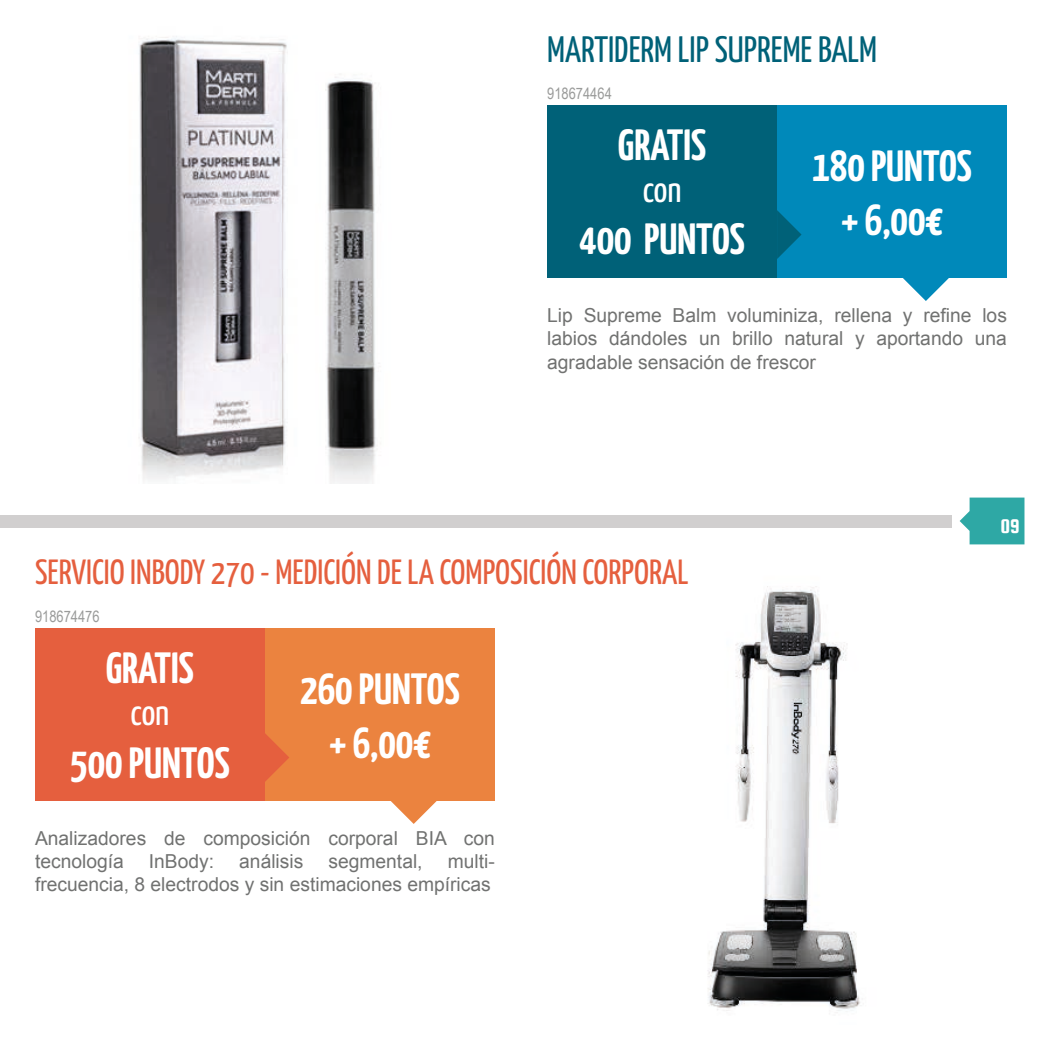
<style>
.page{position:relative;width:1042px;height:1042px;background:#fff}
.page>*{position:absolute;margin:0;border:0;box-sizing:border-box;transform-origin:0 0}
.t1{font:700 43.75px/54.2px "Yanone Kaffeesatz";color:#fff;text-align:center}
.t2{font:36.75px "Yanone Kaffeesatz";color:#006178}
.t3{font:36.75px "Yanone Kaffeesatz";letter-spacing:-.005em;color:#fff}
.t4{font:35px "Yanone Kaffeesatz";color:#e55f3e}
.t5{font:21px "Squada One";color:#fff}
.t6{font:19.25px/23.1px "Arial";color:#717271}
.t7{font:15.75px "Arial Narrow";color:#9a9b9a}
</style>
<div class="page">
<svg style="left:959px;top:497px;width:65px;height:47px"></svg>
<div style="left:0;top:515px;width:951px;height:12px;background:#d1cfcf"></div>
<div style="left:777px;top:105px;width:230px;height:173px;background:#0089ba"></div>
<svg style="left:903px;top:278px;width:46px;height:23px"></svg>
<div style="left:265px;top:628px;width:230px;height:173px;background:#eb833f"></div>
<div style="left:35px;top:628px;width:230px;height:173px;background:#e55f3e"></div>
<div style="left:547px;top:105px;width:230px;height:173px;background:#006178"></div>
<svg style="left:391px;top:801px;width:46px;height:23px"></svg>
<svg style="left:265px;top:733px;width:24px;height:49px"></svg>
<svg style="left:777px;top:210px;width:24px;height:49px"></svg>
<img style="left:707px;top:586px;width:153px;height:425px">
<img style="left:139px;top:36px;width:237px;height:448px">
<h2 class="t2" style="left:547px;top:27px;width:331px">MARTIDERM LIP SUPREME BALM</h2>
<p class="t7" style="left:547px;top:82px;width:66px">918674464</p>
<h1 class="t1" style="left:618px;top:117px;width:89px">GRATIS</h1>
<h2 class="t3" style="left:643px;top:167px;width:40px">con</h2>
<h1 class="t1" style="left:579px;top:211px;width:167px">400 PUNTOS</h1>
<h1 class="t1" style="left:812px;top:137px;width:161px">180 PUNTOS + 6,00€</h1>
<p class="t6" style="left:547px;top:304px;width:461px;text-align:justify">Lip Supreme Balm voluminiza, rellena y refine los labios dándoles un brillo natural y aportando una agradable sensación de frescor</p>
<h3 class="t4" style="left:35px;top:550px;width:655px">SERVICIO INBODY 270 - MEDICIÓN DE LA COMPOSICIÓN CORPORAL</h3>
<p class="t7" style="left:35px;top:605px;width:66px">918674476</p>
<h1 class="t1" style="left:106px;top:640px;width:89px">GRATIS</h1>
<h2 class="t3" style="left:131px;top:690px;width:40px">con</h2>
<h1 class="t1" style="left:70px;top:734px;width:161px">500 PUNTOS</h1>
<h1 class="t1" style="left:300px;top:660px;width:161px">260 PUNTOS + 6,00€</h1>
<p class="t6" style="left:35px;top:826px;width:461px">Analizadores de composición corporal BIA con tecnología</p>
<p class="t6" style="left:149px;top:849px;width:67px">InBody:</p>
<p class="t6" style="left:239px;top:849px;width:66px">análisis</p>
<p class="t6" style="left:328px;top:849px;width:96px">segmental,</p>
<p class="t6" style="left:35px;top:849px;width:461px;text-align:right">multi-<br>frecuencia, 8 electrodos y sin estimaciones empíricas</p>
<p class="t5" style="left:1000px;top:515px;width:21px">09</p>
</div>
